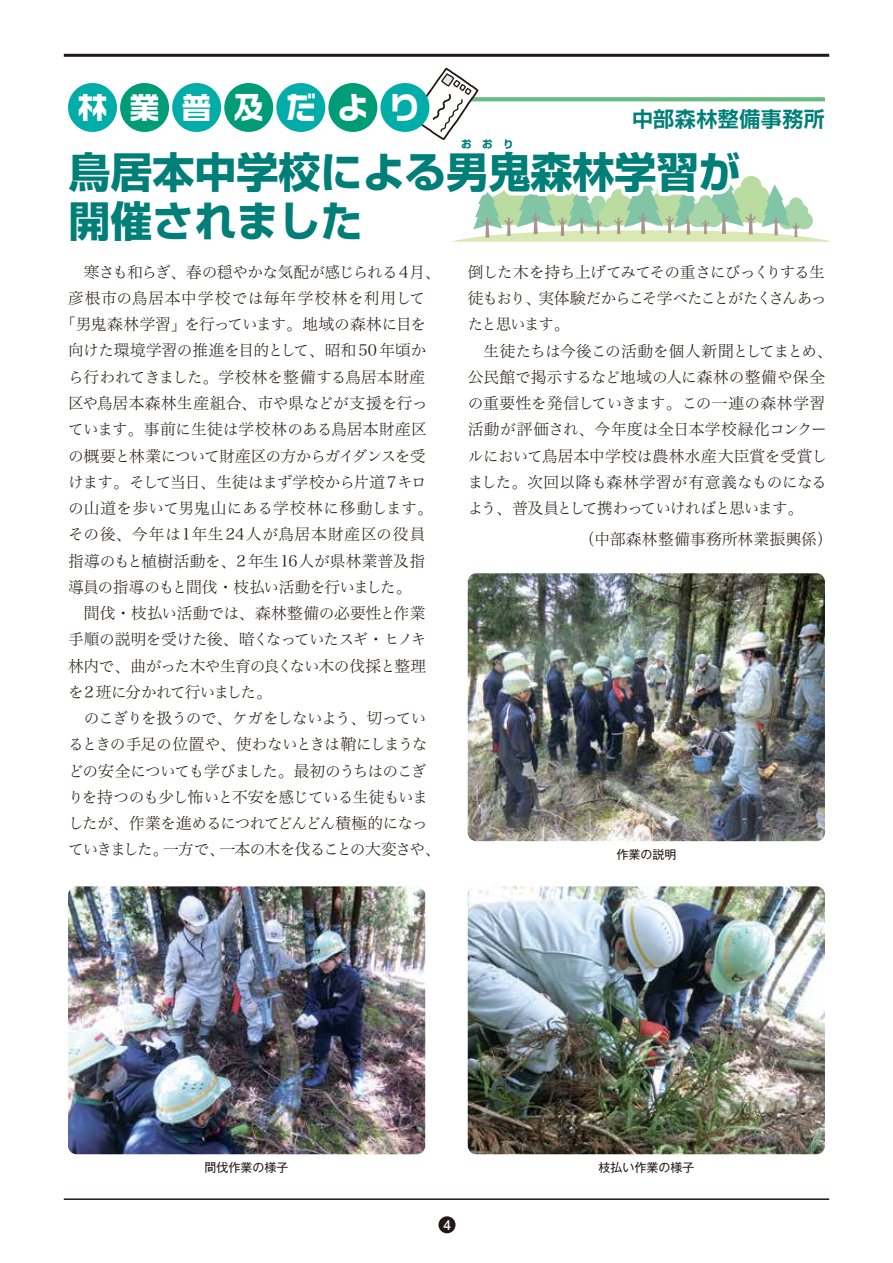
<style>
.page{position:relative;width:893px;height:1263px;background:#fff}
.page>*{position:absolute;margin:0;border:0;box-sizing:border-box;transform-origin:0 0}
.t1{font:700 42px/49.5px "Shin Go Pro";color:#007f78}
.t2{font:30.9px "True Logo G Extra RKSJ H";letter-spacing:.69em;color:#fff}
.t3{font:700 21px "Shin Go Pro De";letter-spacing:.025em;color:#007f78}
.t4{font:15.75px/26.2px "Hira Min Std N W2";letter-spacing:-.03em;color:#221815}
.t5{font:15.75px "Hira Min Std N W2";letter-spacing:-.07em;color:#221815}
.t6{font:15.75px "Hira Min Std N W2";letter-spacing:.01em;color:#221815}
.t7{font:15.75px "Hira Min Std N W2";letter-spacing:-.055em;color:#221815}
.t8{font:15.75px "Hira Min Std N W2";letter-spacing:-.005em;color:#221815}
.t9{font:15.75px "Hira Min Std N W2";letter-spacing:-.06em;color:#221815}
.t10{font:15.75px "Hira Min Std N W2";letter-spacing:-.065em;color:#221815}
.t11{font:15.75px "Hira Min Std N W2";letter-spacing:-.05em;color:#221815}
.t12{font:15.75px "Hira Min Std N W2";letter-spacing:-.01em;color:#221815}
.t13{font:15.75px "Hira Min Std N W2";letter-spacing:.055em;color:#221815}
.t14{font:15.75px "Hira Min Std N W2";letter-spacing:.005em;color:#221815}
.t15{font:15.75px "Hira Min Std N W2";letter-spacing:.04em;color:#221815}
.t16{font:700 13.5px "Futo Go B101 Pro";color:#fff}
.t17{font:12px "Gothic MB101 Pr 6 N";color:#221815}
.t18{font:700 10.5px "Shin Go Pro";color:#007f78}
</style>
<div class="page">
<div style="left:438px;top:1216px;width:17px;height:17px;background:#221815;border-radius:50%"></div>
<hr style="left:64px;top:54px;width:765px;height:3px;background:#221815">
<svg style="left:68px;top:68px;width:764px;height:574px"></svg>
<img style="left:68px;top:886px;width:357px;height:268px">
<img style="left:468px;top:886px;width:357px;height:268px">
<img style="left:468px;top:573px;width:357px;height:268px">
<hr style="left:64px;top:1198px;width:765px;height:2px;background:#221815">
<h2 class="t2" style="left:77px;top:92px;width:345px">林業普及だより</h2>
<h3 class="t3" style="left:632px;top:102px;width:194px">中部森林整備事務所</h3>
<h1 class="t1" style="left:68px;top:143px;width:673px">鳥居本中学校による男鬼森林学習が開催されました</h1>
<p class="t18" style="left:461px;top:136px;width:54px">お お り</p>
<p class="t4" style="left:68px;top:258px;width:374px">　寒さも和らぎ、春の穏やかな気配が感じられる4月、</p>
<p class="t15" style="left:68px;top:287px;width:359px">彦根市の鳥居本中学校では毎年学校林を利用して</p>
<p class="t4" style="left:60px;top:311px;width:368px">「男鬼森林学習」を行っています。地域の森林に目を</p>
<p class="t4" style="left:68px;top:337px;width:360px">向けた環境学習の推進を目的として、昭和50 年頃か</p>
<p class="t8" style="left:68px;top:366px;width:359px">ら行われてきました。学校林を整備する鳥居本財産</p>
<p class="t12" style="left:68px;top:392px;width:361px">区や鳥居本森林生産組合、市や県などが支援を行っ</p>
<p class="t8" style="left:68px;top:418px;width:360px">ています。事前に生徒は学校林のある鳥居本財産区</p>
<p class="t9" style="left:68px;top:444px;width:359px">の概要と林業について財産区の方からガイダンスを受</p>
<p class="t10" style="left:68px;top:471px;width:360px">けます。そして当日、生徒はまず学校から片道7キロ</p>
<p class="t6" style="left:68px;top:497px;width:367px">の山道を歩いて男鬼山にある学校林に移動します。</p>
<p class="t13" style="left:68px;top:523px;width:359px">その後、今年は1年生24人が鳥居本財産区の役員</p>
<p class="t6" style="left:68px;top:549px;width:359px">指導のもと植樹活動を、2年生16人が県林業普及指</p>
<p class="t4" style="left:68px;top:573px;width:345px">導員の指導のもと間伐・枝払い活動を行いました。</p>
<p class="t14" style="left:68px;top:602px;width:359px">　間伐・枝払い活動では、森林整備の必要性と作業</p>
<p class="t4" style="left:68px;top:626px;width:360px">手順の説明を受けた後、暗くなっていたスギ・ヒノキ</p>
<p class="t11" style="left:68px;top:654px;width:360px">林内で、曲がった木や生育の良くない木の伐採と整理</p>
<p class="t5" style="left:68px;top:681px;width:206px">を2 班に分かれて行いました。</p>
<p class="t7" style="left:68px;top:707px;width:360px">　のこぎりを扱うので、ケガをしないよう、切ってい</p>
<p class="t4" style="left:68px;top:731px;width:361px">るときの手足の位置や、使わないときは鞘にしまうな</p>
<p class="t5" style="left:68px;top:759px;width:360px">どの安全についても学びました。最初のうちはのこぎ</p>
<p class="t7" style="left:68px;top:786px;width:362px">りを持つのも少し怖いと不安を感じている生徒もいま</p>
<p class="t5" style="left:68px;top:812px;width:361px">したが、作業を進めるにつれてどんどん積極的になっ</p>
<p class="t5" style="left:68px;top:838px;width:374px">ていきました。一方で、一本の木を伐ることの大変さや、</p>
<p class="t4" style="left:468px;top:258px;width:367px">倒した木を持ち上げてみてその重さにびっくりする生徒もおり、実体験だからこそ学べたことがたくさんあったと思います。<br>　生徒たちは今後この活動を個人新聞としてまとめ、公民館で掲示するなど地域の人に森林の整備や保全の重要性を発信していきます。この一連の森林学習活動が評価され、今年度は全日本学校緑化コンクールにおいて鳥居本中学校は農林水産大臣賞を受賞しました。次回以降も森林学習が有意義なものになるよう、普及員として携わっていければと思います。</p>
<p class="t6" style="left:579px;top:528px;width:255px">（中部森林整備事務所林業振興係）</p>
<p class="t17" style="left:616px;top:844px;width:61px">作業の説明</p>
<p class="t17" style="left:205px;top:1157px;width:85px">間伐作業の様子</p>
<p class="t17" style="left:598px;top:1157px;width:97px">枝払い作業の様子</p>
<p class="t16" style="left:443px;top:1214px;width:9px">4</p>
</div>
